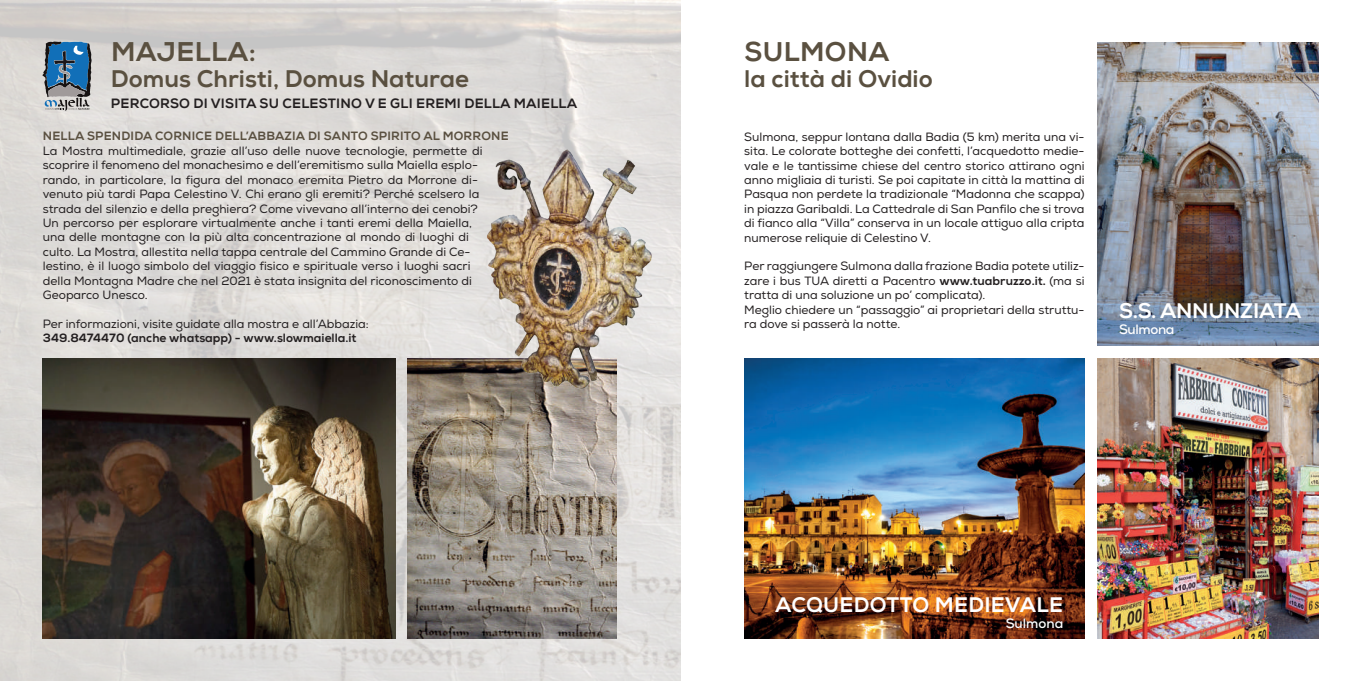
<style>
.page{position:relative;width:1361px;height:681px;background:#fff}
.page>*{position:absolute;margin:0;border:0;box-sizing:border-box;transform-origin:0 0}
.t1{font:800 27px "Nexa";letter-spacing:.015em;color:#5a5040}
.t2{font:800 24px "Nexa";color:#5a5040}
.t3{font:800 21px "Nexa";color:#fff}
.t4{font:800 13.5px "Nexa";letter-spacing:.015em;color:#231f20}
.t5{font:700 13.5px "Nexa";letter-spacing:-.015em;color:#fff}
.t6{font:12px/14.4px "Nexa";color:#231f20}
.t7{font:800 12px "Nexa";letter-spacing:.015em;color:#5a5040}
.t8{font:800 12px "Nexa";color:#231f20}
.s1{font-weight:800}
</style>
<div class="page">
<img style="left:744px;top:358px;width:340px;height:280px">
<img style="left:0;top:0;width:680px;height:680px">
<img style="left:1097px;top:43px;width:221px;height:302px">
<img style="left:1097px;top:358px;width:221px;height:280px">
<img style="left:43px;top:358px;width:352px;height:280px">
<img style="left:408px;top:358px;width:208px;height:280px">
<svg style="left:42px;top:41px;width:50px;height:70px;background:#5d819d"></svg>
<img style="left:478px;top:143px;width:183px;height:263px">
<h1 class="t1" style="left:111px;top:36px;width:146px">MAJELLA:</h1>
<h2 class="t2" style="left:111px;top:64px;width:359px">Domus Christi, Domus Naturae</h2>
<p class="t4" style="left:111px;top:95px;width:468px">PERCORSO DI VISITA SU CELESTINO V E GLI EREMI DELLA MAIELLA</p>
<p class="t7" style="left:43px;top:129px;width:467px">NELLA SPENDIDA CORNICE DELL’ABBAZIA DI SANTO SPIRITO AL MORRONE</p>
<p class="t6" style="left:43px;top:144px;width:441px">La Mostra multimediale, grazie all’uso delle nuove tecnologie, permette di scoprire il fenomeno del monachesimo e dell’eremitismo sulla Maiella esplo&shy;rando, in particolare, la figura del monaco eremita Pietro da Morrone di&shy;venuto più tardi Papa Celestino V. Chi erano gli eremiti? Perché scelsero la strada del silenzio e della preghiera? Come vivevano all’interno dei cenobi?<br>Un percorso per esplorare virtualmente anche i tanti eremi della Maiella, una delle montagne con la più alta concentrazione al mondo di luoghi di culto. La Mostra, allestita nella tappa centrale del Cammino Grande di Ce&shy;lestino, è il luogo simbolo del viaggio fisico e spirituale verso i luoghi sacri della Montagna Madre che nel 2021 è stata insignita del riconoscimento di Geoparco Unesco.</p>
<p class="t6" style="left:43px;top:316px;width:327px">Per informazioni, visite guidate alla mostra e all’Abbazia:</p>
<p class="t8" style="left:43px;top:330px;width:315px">349.8474470 (anche whatsapp) - www.slowmaiella.it</p>
<h1 class="t1" style="left:744px;top:36px;width:146px">SULMONA</h1>
<h2 class="t2" style="left:744px;top:64px;width:190px">la città di Ovidio</h2>
<p class="t6" style="left:744px;top:129px;width:342px;text-align:justify">Sulmona, seppur lontana dalla Badia (5 km) merita una vi&shy;sita. Le colorate botteghe dei confetti, l’acquedotto medie&shy;vale e le tantissime chiese del centro storico attirano ogni anno migliaia di turisti. Se poi capitate in città la mattina di Pasqua non perdete la tradizionale “Madonna che scappa) in piazza Garibaldi. La Cattedrale di San Panfilo che si trova di fianco alla “Villa” conserva in un locale attiguo alla cripta numerose reliquie di Celestino V.</p>
<p class="t6" style="left:744px;top:259px;width:342px">Per raggiungere Sulmona dalla frazione Badia potete utiliz&shy;zare i bus TUA diretti a Pacentro <span class="s1">www.tuabruzzo.it.</span> (ma si tratta di una soluzione un po’ complicata).<br>Meglio chiedere un “passaggio” ai proprietari della struttu&shy;ra dove si passerà la notte.</p>
<h3 class="t3" style="left:1119px;top:297px;width:184px">S.S. ANNUNZIATA</h3>
<p class="t5" style="left:1119px;top:320px;width:57px">Sulmona</p>
<h3 class="t3" style="left:775px;top:591px;width:289px">ACQUEDOTTO MEDIEVALE</h3>
<p class="t5" style="left:1006px;top:614px;width:59px">Sulmona</p>
</div>
